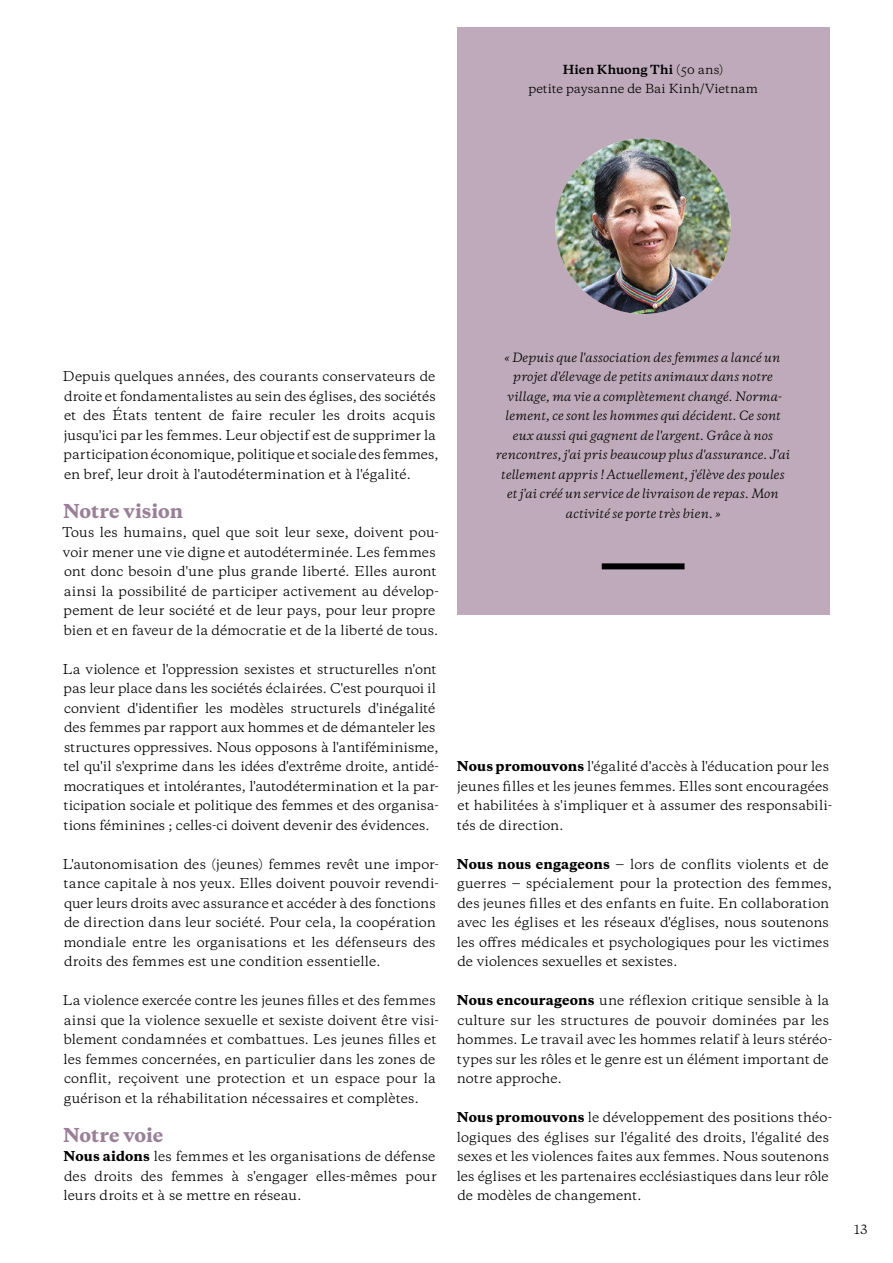
<style>
.page{position:relative;width:893px;height:1263px;background:#fff}
.page>*{position:absolute;margin:0;border:0;box-sizing:border-box;transform-origin:0 0}
.t1{font:800 18px "Galaxie Copernicus";letter-spacing:-.005em;color:#997f97}
.t2{font:12.75px/19.5px "Galaxie Copernicus";letter-spacing:.005em;color:#000}
.t3{font:italic 12px/19.5px "Galaxie Copernicus";letter-spacing:.015em;color:#000;text-align:center}
.t4{font:12px "Galaxie Copernicus";color:#000}
.t5{font:11.7px/19.5px "Galaxie Copernicus";letter-spacing:.005em;color:#000;text-align:center}
.s1{font-weight:700}
.s2{font-weight:800}
</style>
<div class="page">
<div style="left:457px;top:27px;width:372px;height:588px;background:#beaaba"></div>
<img style="left:555px;top:138px;width:176px;height:176px;border-radius:88px">
<div style="left:602px;top:563px;width:82px;height:6px;background:#000"></div>
<p class="t5" style="left:528px;top:60px;width:231px"><span class="s1">Hien Khuong Thi</span> (50 ans)<br>petite paysanne de Bai Kinh/Vietnam</p>
<p class="t2" style="left:63px;top:367px;width:377px">Depuis quelques années, des courants conservateurs de droite et fondamentalistes au sein des églises, des sociétés et des États tentent de faire reculer les droits acquis jusqu'ici par les femmes. Leur objectif est de supprimer la participation économique, politique et sociale des femmes, en bref, leur droit à l'autodétermination et à l'égalité.</p>
<h1 class="t1" style="left:63px;top:499px;width:121px">Notre vision</h1>
<p class="t2" style="left:62px;top:523px;width:378px">Tous les humains, quel que soit leur sexe, doivent pou&shy;voir mener une vie digne et autodéterminée. Les femmes ont donc besoin d'une plus grande liberté. Elles auront ainsi la possibilité de participer activement au dévelop&shy;pement de leur société et de leur pays, pour leur propre bien et en faveur de la démocratie et de la liberté de tous.</p>
<p class="t2" style="left:63px;top:659px;width:377px">La violence et l'oppression sexistes et structurelles n'ont pas leur place dans les sociétés éclairées. C'est pourquoi il convient d'identifier les modèles structurels d'inégalité des femmes par rapport aux hommes et de démanteler les structures oppressives. Nous opposons à l'antiféminisme, tel qu'il s'exprime dans les idées d'extrême droite, antidé&shy;mocratiques et intolérantes, l'autodétermination et la par&shy;ticipation sociale et politique des femmes et des organisa&shy;tions féminines ; celles-ci doivent devenir des évidences.</p>
<p class="t2" style="left:63px;top:854px;width:377px">L'autonomisation des (jeunes) femmes revêt une impor&shy;tance capitale à nos yeux. Elles doivent pouvoir revendi&shy;quer leurs droits avec assurance et accéder à des fonctions de direction dans leur société. Pour cela, la coopération mondiale entre les organisations et les défenseurs des droits des femmes est une condition essentielle.</p>
<p class="t2" style="left:63px;top:990px;width:377px">La violence exercée contre les jeunes filles et des femmes ainsi que la violence sexuelle et sexiste doivent être visi&shy;blement condamnées et combattues. Les jeunes filles et les femmes concernées, en particulier dans les zones de conflit, reçoivent une protection et un espace pour la guérison et la réhabilitation nécessaires et complètes.</p>
<h1 class="t1" style="left:63px;top:1123px;width:102px">Notre voie</h1>
<p class="t2" style="left:63px;top:1147px;width:375px;text-align:justify"><span class="s2">Nous aidons</span> les femmes et les organisations de défense des droits des femmes à s'engager elles-mêmes pour leurs droits et à se mettre en réseau.</p>
<p class="t3" style="left:496px;top:347px;width:296px">« Depuis que l'association des femmes a lancé un projet d'élevage de petits animaux dans notre village, ma vie a complètement changé. Norma&shy;lement, ce sont les hommes qui décident. Ce sont eux aussi qui gagnent de l'argent. Grâce à nos rencontres, j'ai pris beaucoup plus d'assurance. J'ai tellement appris ! Actuellement, j'élève des poules et j'ai créé un service de livraison de repas. Mon activité se porte très bien. »</p>
<p class="t2" style="left:457px;top:757px;width:377px"><span class="s2">Nous promouvons</span> l'égalité d'accès à l'éducation pour les jeunes filles et les jeunes femmes. Elles sont encouragées et habilitées à s'impliquer et à assumer des responsabili&shy;tés de direction.</p>
<p class="t2" style="left:457px;top:854px;width:376px"><span class="s2">Nous nous engageons</span> ‒ lors de conflits violents et de guerres ‒ spécialement pour la protection des femmes, des jeunes filles et des enfants en fuite. En collaboration avec les églises et les réseaux d'églises, nous soutenons les offres médicales et psychologiques pour les victimes de violences sexuelles et sexistes.</p>
<p class="t2" style="left:457px;top:991px;width:377px"><span class="s2">Nous encourageons</span> une réflexion critique sensible à la culture sur les structures de pouvoir dominées par les hommes. Le travail avec les hommes relatif à leurs stéréo&shy;types sur les rôles et le genre est un élément important de notre approche.</p>
<p class="t2" style="left:457px;top:1108px;width:377px"><span class="s2">Nous promouvons</span> le développement des positions théo&shy;logiques des églises sur l'égalité des droits, l'égalité des sexes et les violences faites aux femmes. Nous soutenons les églises et les partenaires ecclésiastiques dans leur rôle de modèles de changement.</p>
<p class="t4" style="left:854px;top:1221px;width:15px">13</p>
</div>
